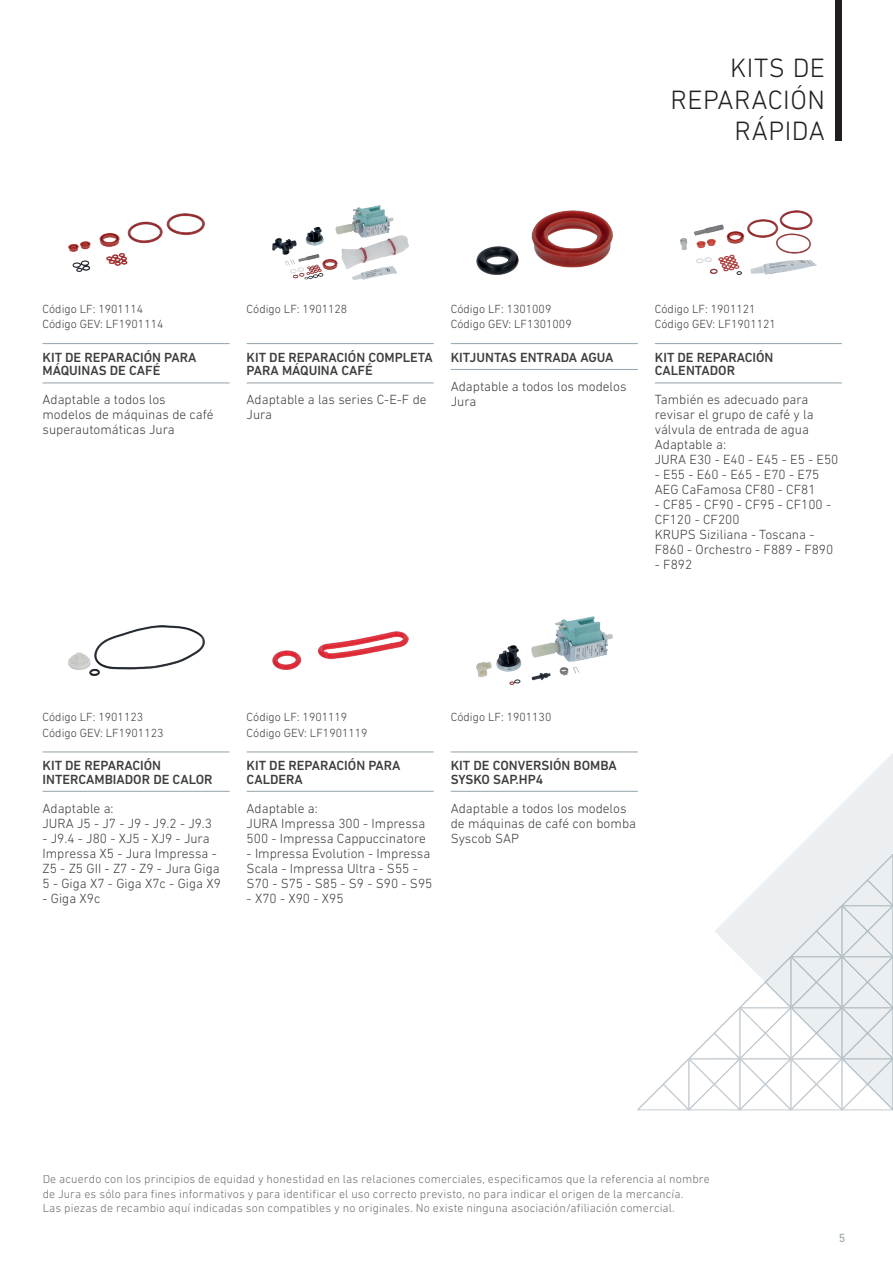
<style>
.page{position:relative;width:893px;height:1263px;background:#fff}
.page>*{position:absolute;margin:0;border:0;box-sizing:border-box;transform-origin:0 0}
.t1{font:300 27px/31.5px "DIN Next LT Pro";letter-spacing:.02em;color:#231f20;text-align:right}
.t2{font:300 13.5px/15px "DIN Next LT Pro";color:#3e3e3f}
.t3{font:500 13.5px/13.5px "DIN Next LT Pro";color:#3e3e3f}
.t4{font:300 12px/14.4px "DIN Next LT Pro";letter-spacing:.01em;color:#6c6d70}
.t5{font:300 12px/15.3px "DIN Next LT Pro";color:#3e3e3f}
.t6{font:12px "DIN Next LT Pro";color:#94a2aa}
</style>
<div class="page">
<svg style="left:637px;top:1033px;width:77px;height:78px"></svg>
<svg style="left:714px;top:753px;width:179px;height:358px;fill:#eceff1"></svg>
<div style="left:836px;top:0;width:6px;height:140px;background:#231f20"></div>
<img style="left:476px;top:617px;width:136px;height:67px">
<hr style="left:451px;top:751px;width:187px;height:1px;background:#94a2aa">
<hr style="left:451px;top:791px;width:187px;height:1px;background:#94a2aa">
<img style="left:272px;top:632px;width:136px;height:37px">
<hr style="left:247px;top:751px;width:187px;height:1px;background:#94a2aa">
<hr style="left:247px;top:791px;width:187px;height:1px;background:#94a2aa">
<img style="left:68px;top:626px;width:136px;height:49px">
<hr style="left:43px;top:751px;width:187px;height:1px;background:#94a2aa">
<hr style="left:43px;top:791px;width:187px;height:1px;background:#94a2aa">
<img style="left:680px;top:211px;width:136px;height:63px">
<hr style="left:655px;top:343px;width:187px;height:1px;background:#94a2aa">
<hr style="left:655px;top:383px;width:187px;height:1px;background:#94a2aa">
<img style="left:476px;top:210px;width:136px;height:64px">
<hr style="left:451px;top:343px;width:187px;height:1px;background:#94a2aa">
<hr style="left:451px;top:369px;width:187px;height:1px;background:#94a2aa">
<img style="left:272px;top:206px;width:136px;height:73px">
<hr style="left:247px;top:343px;width:187px;height:1px;background:#94a2aa">
<hr style="left:247px;top:383px;width:187px;height:1px;background:#94a2aa">
<img style="left:68px;top:213px;width:136px;height:59px">
<hr style="left:43px;top:343px;width:187px;height:1px;background:#94a2aa">
<hr style="left:43px;top:383px;width:187px;height:1px;background:#94a2aa">
<h1 class="t1" style="left:670px;top:52px;width:156px">KITS DE<br>REPARACIÓN<br>RÁPIDA</h1>
<p class="t5" style="left:43px;top:301px;width:122px">Código LF: 1901114<br>Código GEV: LF1901114</p>
<p class="t5" style="left:247px;top:301px;width:102px">Código LF: 1901128</p>
<p class="t5" style="left:451px;top:301px;width:122px">Código LF: 1301009<br>Código GEV: LF1301009</p>
<p class="t5" style="left:655px;top:301px;width:122px">Código LF: 1901121<br>Código GEV: LF1901121</p>
<p class="t3" style="left:43px;top:350px;width:155px">KIT DE REPARACIÓN PARA<br>MÁQUINAS DE CAFÉ</p>
<p class="t3" style="left:247px;top:350px;width:188px">KIT DE REPARACIÓN COMPLETA<br>PARA MÁQUINA CAFÉ</p>
<p class="t3" style="left:451px;top:350px;width:164px">KITJUNTAS ENTRADA AGUA</p>
<p class="t3" style="left:655px;top:350px;width:120px">KIT DE REPARACIÓN<br>CALENTADOR</p>
<p class="t2" style="left:43px;top:392px;width:173px">Adaptable a todos los modelos de máquinas de café superautomáticas Jura</p>
<p class="t2" style="left:247px;top:392px;width:181px">Adaptable a las series C-E-F de<br>Jura</p>
<p class="t2" style="left:451px;top:378px;width:177px">Adaptable a todos los modelos<br>Jura</p>
<p class="t2" style="left:655px;top:392px;width:185px">También es adecuado para revisar el grupo de café y la válvula de entrada de agua<br>Adaptable a:<br>JURA E30 - E40 - E45 - E5 - E50</p>
<p class="t2" style="left:655px;top:467px;width:166px">- E55 - E60 - E65 - E70 - E75<br>AEG CaFamosa CF80 - CF81</p>
<p class="t2" style="left:655px;top:497px;width:180px">- CF85 - CF90 - CF95 - CF100 -<br>CF120 - CF200<br>KRUPS Siziliana - Toscana -<br>F860 - Orchestro - F889 - F890</p>
<p class="t2" style="left:655px;top:557px;width:39px">- F892</p>
<p class="t5" style="left:43px;top:709px;width:122px">Código LF: 1901123<br>Código GEV: LF1901123</p>
<p class="t5" style="left:247px;top:709px;width:122px">Código LF: 1901119<br>Código GEV: LF1901119</p>
<p class="t5" style="left:451px;top:709px;width:102px">Código LF: 1901130</p>
<p class="t3" style="left:43px;top:759px;width:172px">KIT DE REPARACIÓN<br>INTERCAMBIADOR DE CALOR</p>
<p class="t3" style="left:247px;top:759px;width:155px">KIT DE REPARACIÓN PARA<br>CALDERA</p>
<p class="t3" style="left:451px;top:759px;width:168px">KIT DE CONVERSIÓN BOMBA<br>SYSKO SAP.HP4</p>
<p class="t2" style="left:43px;top:800px;width:171px">Adaptable a:<br>JURA J5 - J7 - J9 - J9.2 - J9.3</p>
<p class="t2" style="left:43px;top:830px;width:180px">- J9.4 - J80 - XJ5 - XJ9 - Jura<br>Impressa X5 - Jura Impressa -<br>Z5 - Z5 GII - Z7 - Z9 - Jura Giga<br>5 - Giga X7 - Giga X7c - Giga X9</p>
<p class="t2" style="left:43px;top:890px;width:59px">- Giga X9c</p>
<p class="t2" style="left:247px;top:800px;width:181px">Adaptable a:<br>JURA Impressa 300 - Impressa<br>500 - Impressa Cappuccinatore</p>
<p class="t2" style="left:247px;top:845px;width:187px">- Impressa Evolution - Impressa<br>Scala - Impressa Ultra - S55 -<br>S70 - S75 - S85 - S9 - S90 - S95</p>
<p class="t2" style="left:247px;top:890px;width:98px">- X70 - X90 - X95</p>
<p class="t2" style="left:451px;top:800px;width:187px">Adaptable a todos los modelos de máquinas de café con bomba<br>Syscob SAP</p>
<p class="t4" style="left:43px;top:1172px;width:669px">De acuerdo con los principios de equidad y honestidad en las relaciones comerciales, especificamos que la referencia al nombre de Jura es sólo para fines informativos y para identificar el uso correcto previsto, no para indicar el origen de la mercancía.<br>Las piezas de recambio aquí indicadas son compatibles y no originales. No existe ninguna asociación/afiliación comercial.</p>
<p class="t6" style="left:839px;top:1231px;width:8px">5</p>
</div>
